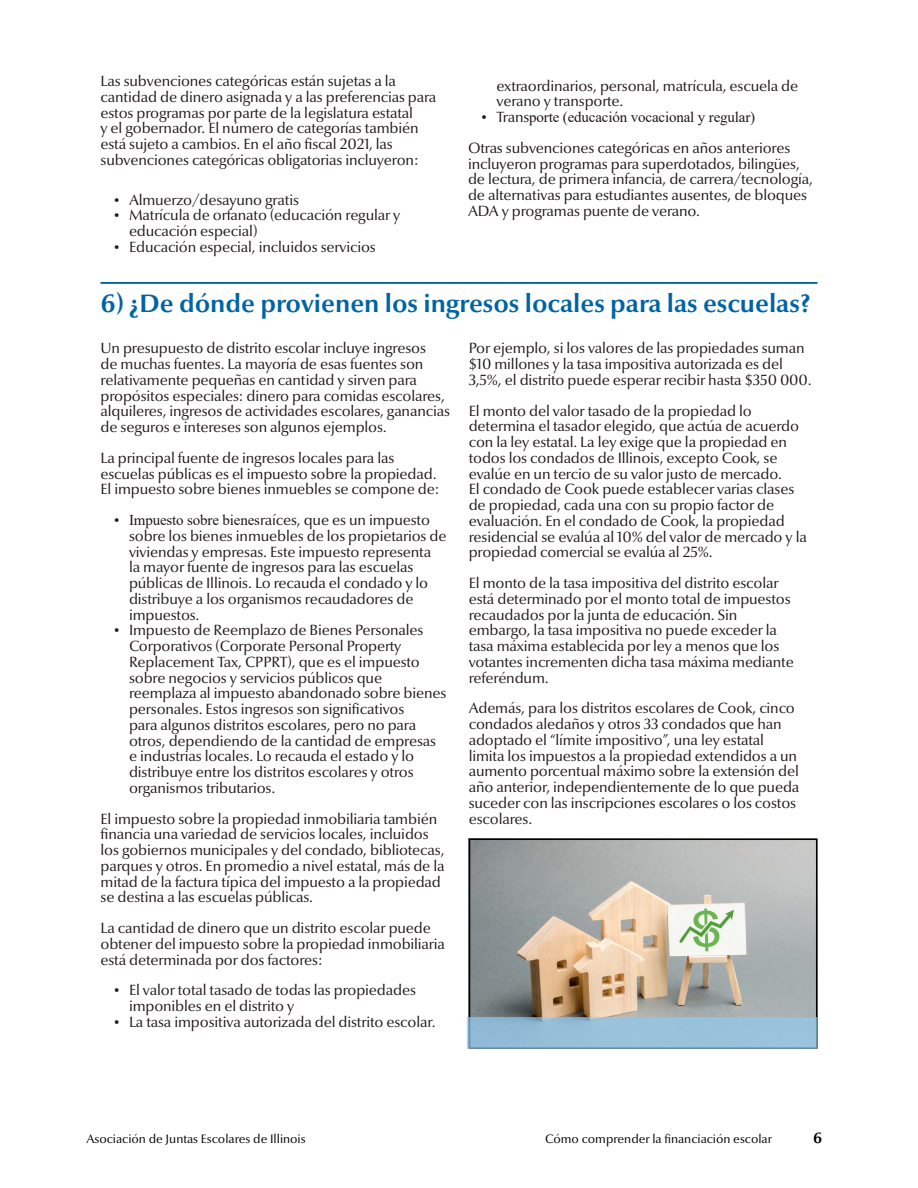
<style>
.page{position:relative;width:918px;height:1188px;background:#fff}
.page>*{position:absolute;margin:0;border:0;box-sizing:border-box;transform-origin:0 0}
.t1{font:700 25.5px "Optima Nova LT Pro";color:#0064a4}
.t2{font:700 15.15px "Optima Nova LT Pro";color:#000}
.t3{font:15px/15.8px "Optima Nova LT Pro";letter-spacing:-.01em;color:#1f181a}
.t4{font:15px "Times New Roman";letter-spacing:-.01em;color:#1f181a}
.t5{font:12.3px "Optima Nova LT Pro";color:#000}
.s1{font-family:"Times New Roman"}
.s2{font-family:"Optima Nova LT Pro"}
</style>
<div class="page">
<img style="left:468px;top:838px;width:350px;height:179px">
<div style="left:469px;top:838px;width:348px;height:211px;border:2px solid #000"></div>
<div style="left:467px;top:1017px;width:351px;height:32px;background:#99c1db;border:2px solid #91c8ed"></div>
<hr style="left:100px;top:282px;width:717px;height:2px;background:#0064a4">
<p class="t3" style="left:101px;top:73px;width:337px">Las subvenciones categóricas están sujetas a la cantidad de dinero asignada y a las preferencias para estos programas por parte de la legislatura estatal<br>y el gobernador. El número de categorías también está sujeto a cambios. En el año fiscal 2021, las subvenciones categóricas obligatorias incluyeron:</p>
<p class="t3" style="left:114px;top:192px;width:187px"><span class="s1">•</span> Almuerzo/desayuno gratis</p>
<p class="t3" style="left:129px;top:207px;width:273px;text-indent:-15px"><span class="s1">•</span> Matrícula de orfanato (educación regular y educación especial)</p>
<p class="t3" style="left:114px;top:239px;width:263px"><span class="s1">•</span> Educación especial, incluidos servicios</p>
<p class="t3" style="left:497px;top:78px;width:303px">extraordinarios, personal, matrícula, escuela de verano y transporte.</p>
<p class="t4" style="left:482px;top:107px;width:275px">• <span class="s2">Trans</span>porte (educación vocacional y regular)</p>
<p class="t3" style="left:468px;top:140px;width:347px">Otras subvenciones categóricas en años anteriores incluyeron programas para superdotados, bilingües, de lectura, de primera infancia, de carrera/tecnología, de alternativas para estudiantes ausentes, de bloques ADA y programas puente de verano.</p>
<h1 class="t1" style="left:100px;top:287px;width:711px">6) ¿De dónde provienen los ingresos locales para las escuelas?</h1>
<p class="t3" style="left:101px;top:340px;width:351px">Un presupuesto de distrito escolar incluye ingresos<br>de muchas fuentes. La mayoría de esas fuentes son relativamente pequeñas en cantidad y sirven para propósitos especiales: dinero para comidas escolares, alquileres, ingresos de actividades escolares, ganancias de seguros e intereses son algunos ejemplos.</p>
<p class="t3" style="left:101px;top:450px;width:340px">La principal fuente de ingresos locales para las escuelas públicas es el impuesto sobre la propiedad.<br>El impuesto sobre bienes inmuebles se compone de:</p>
<p class="t3" style="left:129px;top:512px;width:319px;text-indent:-15px"><span class="s1">• Impuesto sobre bienes</span>raíces, que es un impuesto sobre los bienes inmuebles de los propietarios de viviendas y empresas. Este impuesto representa<br>la mayor fuente de ingresos para las escuelas públicas de Illinois. Lo recauda el condado y lo distribuye a los organismos recaudadores de impuestos.</p>
<p class="t3" style="left:129px;top:622px;width:319px;text-indent:-15px"><span class="s1">•</span> Impuesto de Reemplazo de Bienes Personales Corporativos (Corporate Personal Property Replacement Tax, CPPRT), que es el impuesto sobre negocios y servicios públicos que reemplaza al impuesto abandonado sobre bienes personales. Estos ingresos son significativos<br>para algunos distritos escolares, pero no para otros, dependiendo de la cantidad de empresas e industrias locales. Lo recauda el estado y lo distribuye entre los distritos escolares y otros organismos tributarios.</p>
<p class="t3" style="left:101px;top:810px;width:346px">El impuesto sobre la propiedad inmobiliaria también financia una variedad de servicios locales, incluidos los gobiernos municipales y del condado, bibliotecas, parques y otros. En promedio a nivel estatal, más de la mitad de la factura típica del impuesto a la propiedad se destina a las escuelas públicas.</p>
<p class="t3" style="left:101px;top:920px;width:346px">La cantidad de dinero que un distrito escolar puede obtener del impuesto sobre la propiedad inmobiliaria está determinada por dos factores:</p>
<p class="t3" style="left:129px;top:982px;width:289px;text-indent:-15px"><span class="s1">•</span> El valor total tasado de todas las propiedades imponibles en el distrito y</p>
<p class="t3" style="left:114px;top:1014px;width:323px"><span class="s1">•</span> La tasa impositiva autorizada del distrito escolar.</p>
<p class="t3" style="left:469px;top:340px;width:344px">Por ejemplo, si los valores de las propiedades suman $10 millones y la tasa impositiva autorizada es del<br>3,5%, el distrito puede esperar recibir hasta $350 000.</p>
<p class="t3" style="left:469px;top:402px;width:340px">El monto del valor tasado de la propiedad lo determina el tasador elegido, que actúa de acuerdo con la ley estatal. La ley exige que la propiedad en todos los condados de Illinois, excepto Cook, se evalúe en un tercio de su valor justo de mercado.<br>El condado de Cook puede establecer varias clases de propiedad, cada una con su propio factor de evaluación. En el condado de Cook, la propiedad residencial se evalúa al 10% del valor de mercado y la propiedad comercial se evalúa al 25%.</p>
<p class="t3" style="left:469px;top:575px;width:327px">El monto de la tasa impositiva del distrito escolar está determinado por el monto total de impuestos recaudados por la junta de educación. Sin embargo, la tasa impositiva no puede exceder la tasa máxima establecida por ley a menos que los votantes incrementen dicha tasa máxima mediante referéndum.</p>
<p class="t3" style="left:469px;top:700px;width:332px">Además, para los distritos escolares de Cook, cinco condados aledaños y otros 33 condados que han adoptado el “límite impositivo”, una ley estatal limita los impuestos a la propiedad extendidos a un aumento porcentual máximo sobre la extensión del año anterior, independientemente de lo que pueda suceder con las inscripciones escolares o los costos escolares.</p>
<p class="t5" style="left:86px;top:1131px;width:221px">Asociación de Juntas Escolares de Illinois</p>
<p class="t5" style="left:545px;top:1131px;width:228px">Cómo comprender la financiación escolar</p>
<p class="t2" style="left:813px;top:1129px;width:11px">6</p>
</div>
